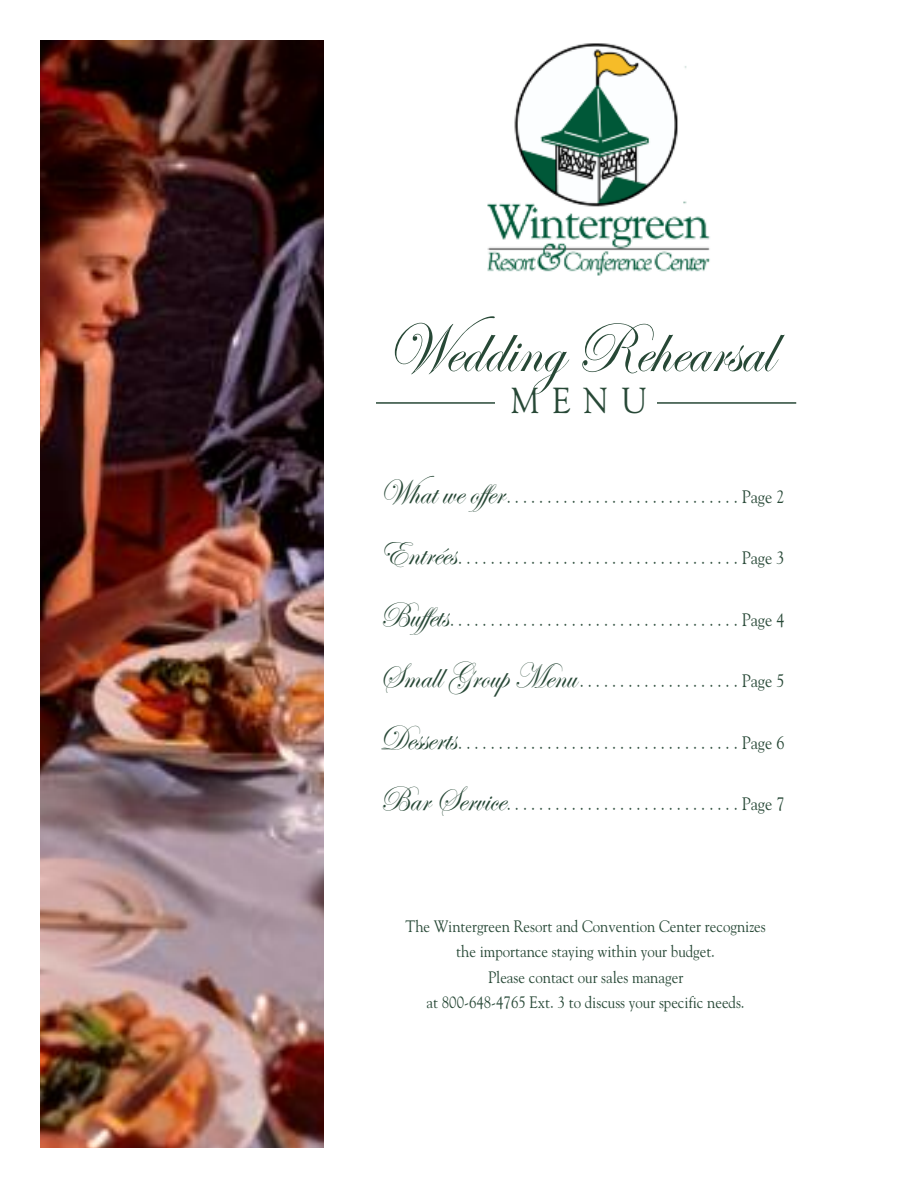
<style>
.page{position:relative;width:918px;height:1188px;background:#fff}
.page>*{position:absolute;margin:0;border:0;box-sizing:border-box;transform-origin:0 0}
.t1{font:72px "Edwardian Script ITC";color:#274836;scale:.9 1}
.t2{font:36px "Goudy";color:#274836;scale:.9 1}
.t3{font:18px "Goudy";color:#274836;scale:.9 1}
.t4{font:16.5px/25.5px "Goudy";color:#274836;text-align:center;scale:.9 1}
.s1{font-family:"Edwardian Script ITC";font-size:36px}
</style>
<div class="page">
<img style="left:40px;top:40px;width:284px;height:1108px">
<hr style="left:376px;top:402px;width:420px;height:2px;background:#274836">
<div style="left:495px;top:380px;width:162px;height:38px;background:#fff"></div>
<img style="left:487px;top:43px;width:223px;height:233px">
<h1 class="t1" style="left:385px;top:304px;width:432px">Wedding Rehearsal</h1>
<h2 class="t2" style="left:511px;top:379px;width:153px">MENU</h2>
<p class="t3" style="left:380px;top:486px;width:452px"><span class="s1">What we ofer</span> . . . . . . . . . . . . . . . . . . . . . . . . . . . . . Page 2</p>
<p class="t3" style="left:380px;top:547px;width:452px"><span class="s1">Entrées</span> . . . . . . . . . . . . . . . . . . . . . . . . . . . . . . . . . . . Page 3</p>
<p class="t3" style="left:380px;top:609px;width:452px"><span class="s1">Bufets</span> . . . . . . . . . . . . . . . . . . . . . . . . . . . . . . . . . . . . Page 4</p>
<p class="t3" style="left:380px;top:670px;width:452px"><span class="s1">Small Group Menu</span> . . . . . . . . . . . . . . . . . . . . Page 5</p>
<p class="t3" style="left:380px;top:732px;width:452px"><span class="s1">Desserts</span> . . . . . . . . . . . . . . . . . . . . . . . . . . . . . . . . . . . Page 6</p>
<p class="t3" style="left:380px;top:793px;width:452px"><span class="s1">Bar Service</span>. . . . . . . . . . . . . . . . . . . . . . . . . . . . . Page 7</p>
<p class="t4" style="left:405px;top:913px;width:402px">The Wintergreen Resort and Convention Center recognizes the importance staying within your budget.<br>Please contact our sales manager<br>at 800-648-4765 Ext. 3 to discuss your specific needs.</p>
</div>
